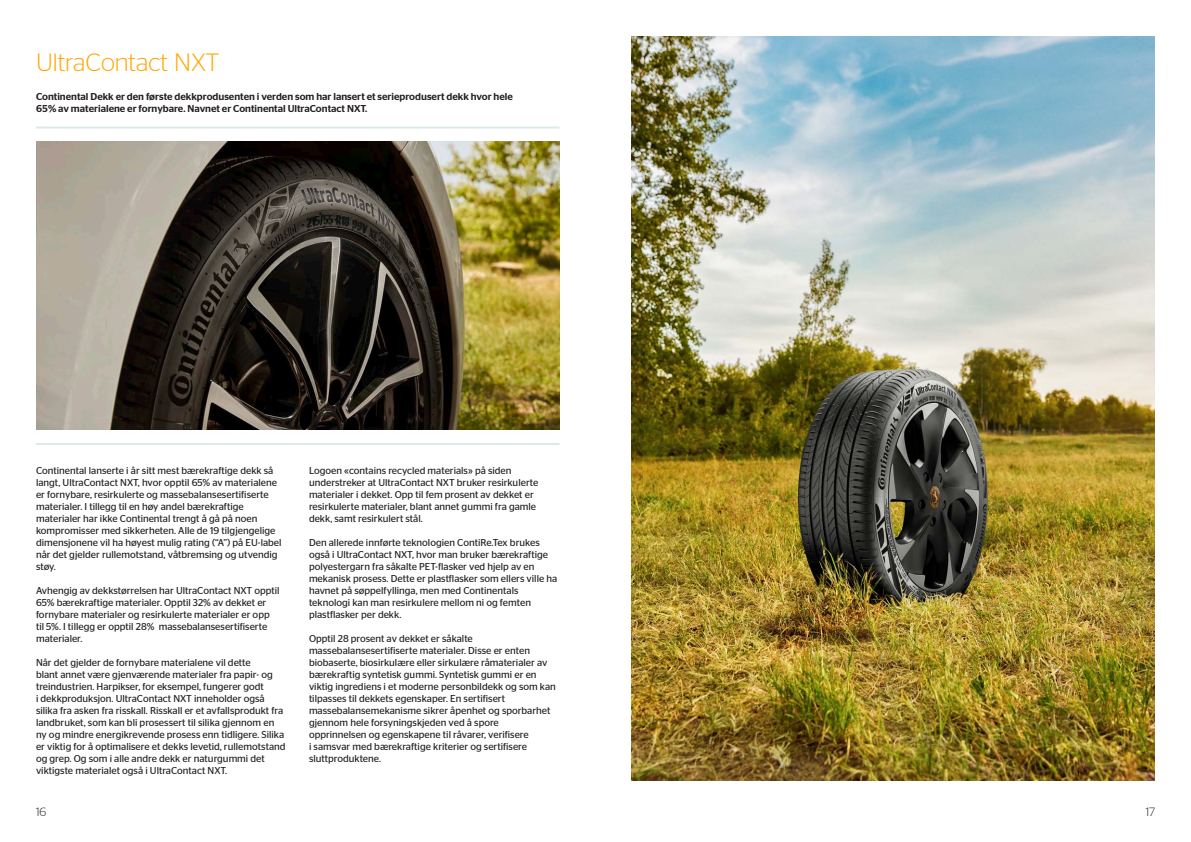
<style>
.page{position:relative;width:1191px;height:842px;background:#fff}
.page>*{position:absolute;margin:0;border:0;box-sizing:border-box;transform-origin:0 0}
.t1{font:300 25px "Continental Stag Sans";color:#ffa500}
.t2{font:300 12px "Continental Stag Sans";color:#231f20}
.t3{font:10px/12px "Continental Stag Sans";color:#231f20}
.t4{font:500 10px "Continental Stag Sans";color:#231f20}
</style>
<div class="page">
<hr style="left:36px;top:443px;width:523px;height:2px;background:#daebe6">
<hr style="left:36px;top:127px;width:523px;height:2px;background:#daebe6">
<img style="left:631px;top:36px;width:524px;height:744px">
<img style="left:36px;top:142px;width:523px;height:288px">
<p class="t1" style="left:36px;top:49px;width:185px">UltraContact NXT</p>
<p class="t4" style="left:36px;top:91px;width:478px">Continental Dekk er den første dekkprodusenten i verden som har lansert et serieprodusert dekk hvor hele</p>
<p class="t4" style="left:36px;top:103px;width:333px">65% av materialene er fornybare. Navnet er Continental UltraContact NXT.</p>
<p class="t3" style="left:36px;top:464px;width:242px">Continental lanserte i år sitt mest bærekraftige dekk så langt, UltraContact NXT, hvor opptil 65% av materialene er fornybare, resirkulerte og massebalansesertifiserte materialer. I tillegg til en høy andel bærekraftige</p>
<p class="t3" style="left:36px;top:512px;width:247px">materialer har ikke Continental trengt å gå på noen kompromisser med sikkerheten. Alle de 19 tilgjengelige dimensjonene vil ha høyest mulig rating (“A”) på EU-label når det gjelder rullemotstand, våtbremsing og utvendig støy.</p>
<p class="t3" style="left:36px;top:584px;width:245px">Avhengig av dekkstørrelsen har UltraContact NXT opptil 65% bærekraftige materialer. Opptil 32% av dekket er fornybare materialer og resirkulerte materialer er opp til 5%. I tillegg er opptil 28% massebalansesertifiserte materialer.</p>
<p class="t3" style="left:36px;top:656px;width:251px">Når det gjelder de fornybare materialene vil dette<br>blant annet være gjenværende materialer fra papir- og treindustrien. Harpikser, for eksempel, fungerer godt<br>i dekkproduksjon. UltraContact NXT inneholder også silika fra asken fra risskall. Risskall er et avfallsprodukt fra landbruket, som kan bli prosessert til silika gjennom en ny og mindre energikrevende prosess enn tidligere. Silika er viktig for å optimalisere et dekks levetid, rullemotstand og grep. Og som i alle andre dekk er naturgummi det viktigste materialet også i UltraContact NXT.</p>
<p class="t3" style="left:309px;top:464px;width:204px">Logoen «contains recycled materials» på siden</p>
<p class="t3" style="left:309px;top:476px;width:231px">understreker at UltraContact NXT bruker resirkulerte</p>
<p class="t3" style="left:309px;top:488px;width:226px">materialer i dekket. Opp til fem prosent av dekket er</p>
<p class="t3" style="left:309px;top:500px;width:229px">resirkulerte materialer, blant annet gummi fra gamle dekk, samt resirkulert stål.</p>
<p class="t3" style="left:309px;top:536px;width:250px">Den allerede innførte teknologien ContiRe.Tex brukes også i UltraContact NXT, hvor man bruker bærekraftige polyestergarn fra såkalte PET-flasker ved hjelp av en mekanisk prosess. Dette er plastflasker som ellers ville ha havnet på søppelfyllinga, men med Continentals</p>
<p class="t3" style="left:309px;top:596px;width:223px">teknologi kan man resirkulere mellom ni og femten</p>
<p class="t3" style="left:309px;top:608px;width:94px">plastflasker per dekk.</p>
<p class="t3" style="left:309px;top:632px;width:165px">Opptil 28 prosent av dekket er såkalte</p>
<p class="t3" style="left:309px;top:644px;width:222px">massebalansesertifiserte materialer. Disse er enten</p>
<p class="t3" style="left:309px;top:656px;width:248px">biobaserte, biosirkulære eller sirkulære råmaterialer av bærekraftig syntetisk gummi. Syntetisk gummi er en viktig ingrediens i et moderne personbildekk og som kan tilpasses til dekkets egenskaper. En sertifisert</p>
<p class="t3" style="left:309px;top:704px;width:243px">massebalansemekanisme sikrer åpenhet og sporbarhet gjennom hele forsyningskjeden ved å spore</p>
<p class="t3" style="left:309px;top:728px;width:221px">opprinnelsen og egenskapene til råvarer, verifisere i samsvar med bærekraftige kriterier og sertifisere sluttproduktene.</p>
<p class="t2" style="left:36px;top:805px;width:12px">16</p>
<p class="t2" style="left:1145px;top:805px;width:11px">17</p>
</div>
